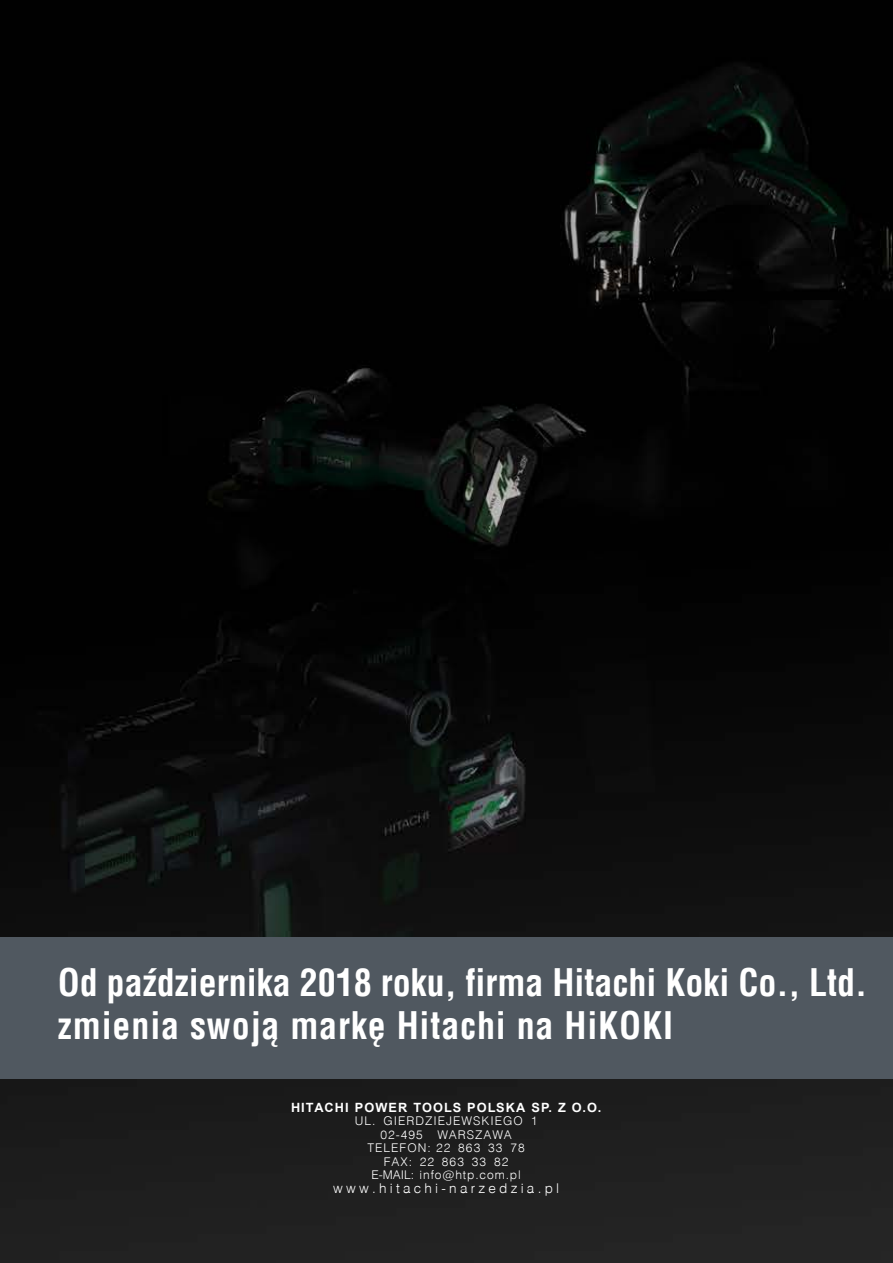
<style>
.page{position:relative;width:893px;height:1263px;background:#fff}
.page>*{position:absolute;margin:0;border:0;box-sizing:border-box;transform-origin:0 0}
.t1{font:700 36.3px/43.2px "Switzerland Condensed";color:#fff}
.t2{font:300 13.5px "Switzerland";letter-spacing:.24em;color:#fff}
.t3{font:700 12.75px "Arial";letter-spacing:.085em;color:#fff}
.t4{font:300 12px/13.5px "Switzerland";letter-spacing:.085em;color:#fff;text-align:center}
.s1{font-family:"Swiss 721 BT";font-stretch:expanded}
</style>
<div class="page">
<img style="left:0;top:0;width:893px;height:1263px">
<div style="left:0;top:937px;width:893px;height:141px;background:#505860"></div>
<h1 class="t1" style="left:58px;top:961px;width:811px">Od października 2018 roku, firma Hitachi Koki Co., Ltd. zmienia swoją markę Hitachi na HiKOKI</h1>
<p class="t3" style="left:291px;top:1098px;width:312px">HITACHI POWER TOOLS POLSKA SP. Z O.O.</p>
<p class="t4" style="left:355px;top:1114px;width:184px">UL. GIERDZIEJEWSKIEGO 1<br>02-495 WARSZAWA<br>TELEFON: 22 863 33 78<br>FAX: 22 863 33 82<br>E-MAIL: info<span class="s1">@</span>htp.com.pl</p>
<p class="t2" style="left:333px;top:1180px;width:228px">www.hitachi-narzedzia.pl</p>
</div>
